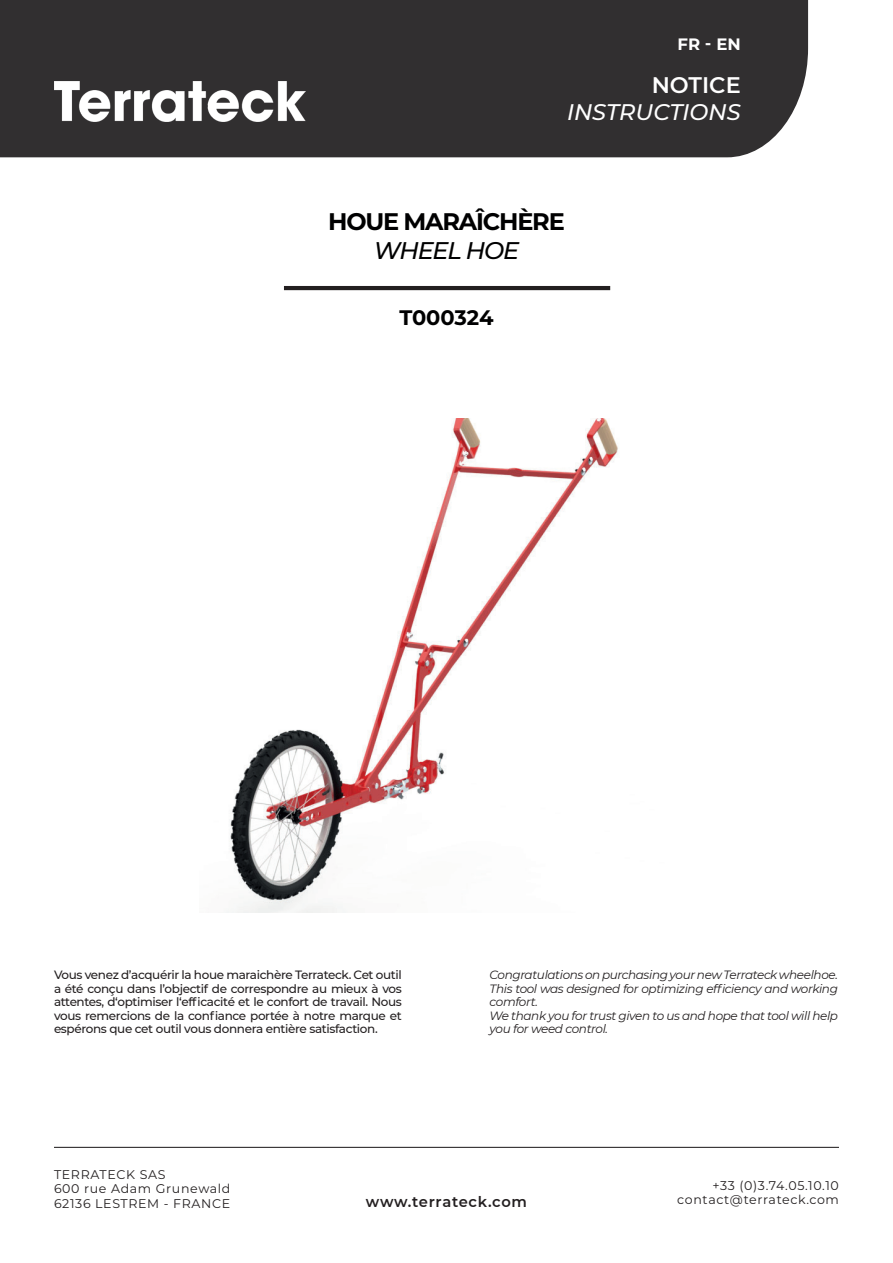
<style>
.page{position:relative;width:893px;height:1263px;background:#fff}
.page>*{position:absolute;margin:0;border:0;box-sizing:border-box;transform-origin:0 0}
.t1{font:700 24px "Montserrat";letter-spacing:-.05em;color:#000001}
.t2{font:italic 500 24px "Montserrat";letter-spacing:-.05em;color:#000001}
.t3{font:italic 500 22.5px "Montserrat";color:#fff}
.t4{font:600 22.5px "Montserrat";color:#fff}
.t5{font:700 21px "Montserrat";letter-spacing:-.005em;color:#000001}
.t6{font:700 16.5px "Montserrat";color:#fff}
.t7{font:600 14.7px "Montserrat";letter-spacing:.045em;color:#231f20}
.t8{font:12.6px/14.7px "Montserrat";letter-spacing:.05em;color:#231f20}
.t9{font:500 12px/13.5px "Montserrat";letter-spacing:-.03em;color:#231f20;text-align:justify}
.t10{font:italic 12px/13.5px "Montserrat";letter-spacing:-.03em;color:#231f20}
</style>
<div class="page">
<div style="left:0;top:0;width:808px;height:157px;background:#312f30"></div>
<img style="left:54px;top:81px;width:252px;height:41px">
<hr style="left:54px;top:1147px;width:785px;height:1px;background:#231f20">
<hr style="left:284px;top:286px;width:326px;height:4px;background:#231f20">
<img style="left:227px;top:419px;width:391px;height:494px">
<h3 class="t6" style="left:678px;top:32px;width:65px">FR - EN</h3>
<h2 class="t4" style="left:652px;top:69px;width:91px">NOTICE</h2>
<h2 class="t3" style="left:567px;top:96px;width:175px">INSTRUCTIONS</h2>
<h1 class="t1" style="left:328px;top:204px;width:238px">HOUE MARAÎCHÈRE</h1>
<h1 class="t2" style="left:374px;top:233px;width:147px">WHEEL HOE</h1>
<h3 class="t5" style="left:399px;top:303px;width:96px">T000324</h3>
<p class="t9" style="left:54px;top:967px;width:349px">Vous venez d’acquérir la houe maraichère Terrateck. Cet outil a été conçu dans l’objectif de correspondre au mieux à vos attentes, d‘optimiser l‘efficacité et le confort de travail. Nous vous remercions de la confiance portée à notre marque et espérons que cet outil vous donnera entière satisfaction.</p>
<p class="t10" style="left:490px;top:968px;width:350px">Congratulations on purchasing your new Terrateck wheelhoe.<br>This tool was designed for optimizing efficiency and working comfort.<br>We thank you for trust given to us and hope that tool will help you for weed control.</p>
<p class="t8" style="left:54px;top:1166px;width:178px">TERRATECK SAS<br>600 rue Adam Grunewald<br>62136 LESTREM - FRANCE</p>
<p class="t8" style="left:677px;top:1177px;width:163px;text-align:right">+33 (0)3.74.05.10.10 contact@terrateck.com</p>
<p class="t7" style="left:366px;top:1191px;width:163px">www.terrateck.com</p>
</div>
